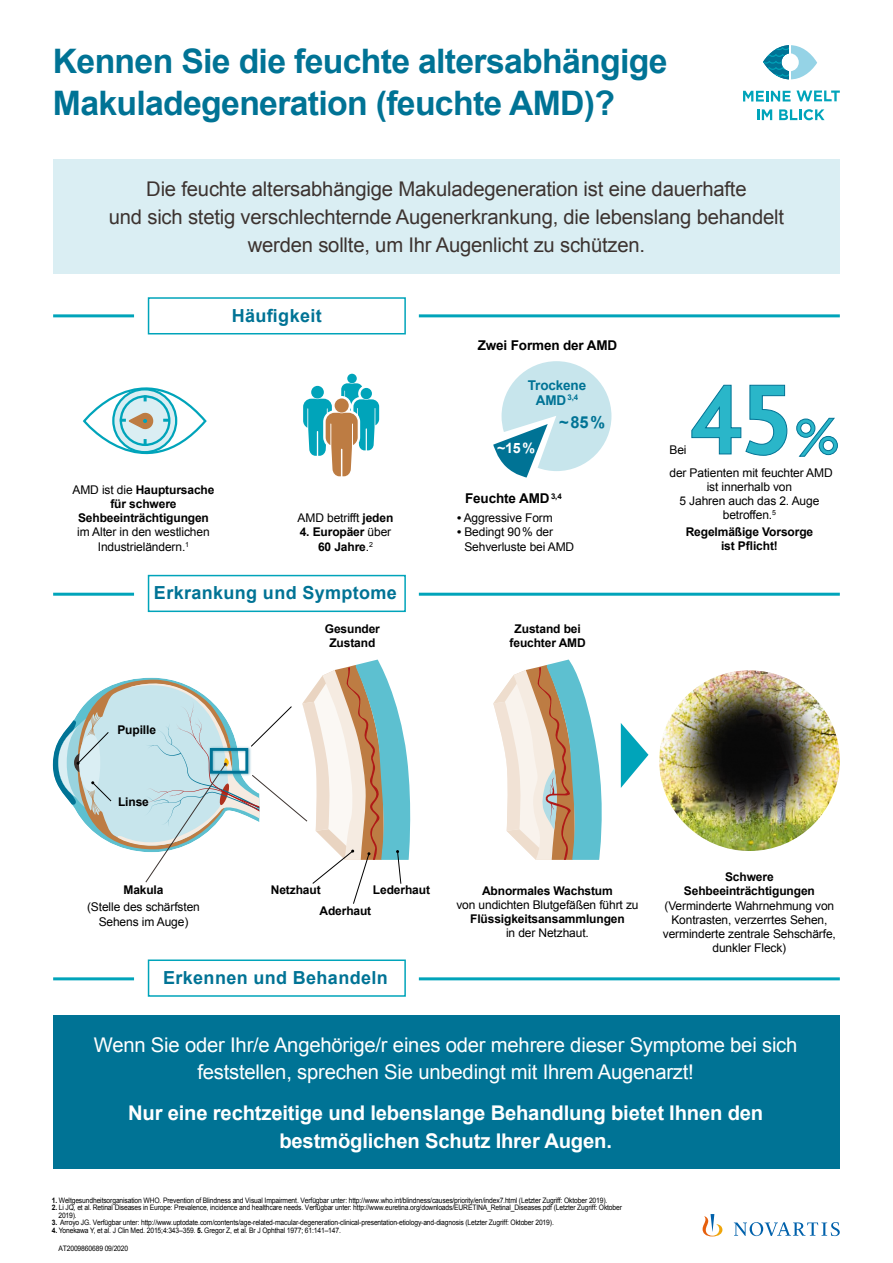
<style>
.page{position:relative;width:893px;height:1263px;background:#fff}
.page>*{position:absolute;margin:0;border:0;box-sizing:border-box;transform-origin:0 0}
.t1{font:700 33.75px/42px "Arial";letter-spacing:-.02em;color:#007395}
.t2{font:20.25px/27.8px "Arial";letter-spacing:-.01em;color:#3c3330;text-align:center}
.t3{font:20.25px/27.8px "Arial";letter-spacing:-.01em;color:#fff;text-align:center}
.t4{font:700 20.25px/27.8px "Arial";letter-spacing:-.01em;color:#fff;text-align:center}
.t5{font:700 18px "Arial";letter-spacing:.02em;color:#007395}
.t6{font:700 16.5px "Arial";color:#007395}
.t7{font:700 14.25px "Arial";color:#fff}
.t8{font:700 13.5px "Arial";letter-spacing:-.01em;color:#000}
.t9{font:700 13.5px/14.2px "Arial";letter-spacing:-.01em;color:#007395;text-align:center}
.t10{font:12px/14.2px "Arial";letter-spacing:-.01em;color:#000;text-align:center}
.t11{font:700 12px/14.2px "Arial";letter-spacing:-.01em;color:#000;text-align:center}
.t12{font:7.5px/7.5px "Arial";letter-spacing:-.02em;color:#000;scale:.9 1}
.s1{font-weight:400}
.s2{font-weight:700}
</style>
<div class="page">
<div style="left:53px;top:1016px;width:787px;height:153px;background:#007395"></div>
<div style="left:53px;top:159px;width:787px;height:115px;background:#daeef3"></div>
<svg style="left:703px;top:1214px;width:137px;height:22px"></svg>
<div style="left:148px;top:575px;width:258px;height:37px;background:#fff;border:2px solid #00a4ba"></div>
<div style="left:148px;top:959px;width:258px;height:38px;background:#fff;border:2px solid #00a4ba"></div>
<svg style="left:621px;top:723px;width:27px;height:65px"></svg>
<svg style="left:691px;top:384px;width:147px;height:73px"></svg>
<svg style="left:493px;top:361px;width:118px;height:116px"></svg>
<svg style="left:493px;top:659px;width:109px;height:201px"></svg>
<svg style="left:53px;top:659px;width:358px;height:245px"></svg>
<div style="left:208px;top:745px;width:44px;height:32px;background:#007395;opacity:.5"></div>
<div style="left:210px;top:748px;width:38px;height:26px;border:3px solid #007395"></div>
<div style="left:148px;top:297px;width:258px;height:37px;background:#fff;border:2px solid #00a4ba"></div>
<hr style="left:419px;top:314px;width:421px;height:3px;background:#00a4ba">
<hr style="left:419px;top:593px;width:421px;height:3px;background:#00a4ba">
<hr style="left:419px;top:977px;width:421px;height:3px;background:#00a4ba">
<hr style="left:53px;top:314px;width:81px;height:3px;background:#00a4ba">
<hr style="left:53px;top:593px;width:81px;height:3px;background:#00a4ba">
<hr style="left:53px;top:977px;width:81px;height:3px;background:#00a4ba">
<img style="left:659px;top:670px;width:181px;height:181px">
<svg style="left:83px;top:387px;width:124px;height:68px"></svg>
<div style="left:120px;top:395px;width:50px;height:51px;border:2px solid #00a4ba;border-radius:50%"></div>
<svg style="left:763px;top:45px;width:26px;height:34px"></svg>
<svg style="left:791px;top:45px;width:26px;height:35px"></svg>
<svg style="left:757px;top:109px;width:15px;height:11px"></svg>
<svg style="left:779px;top:109px;width:45px;height:11px"></svg>
<svg style="left:743px;top:90px;width:97px;height:11px"></svg>
<svg style="left:303px;top:383px;width:76px;height:93px"></svg>
<div style="left:347px;top:374px;width:10px;height:9px;background:#00a4ba;border-radius:50%"></div>
<h1 class="t1" style="left:53px;top:42px;width:616px">Kennen Sie die feuchte altersabhängige<br>Makuladegeneration (feuchte AMD)?</h1>
<h2 class="t2" style="left:109px;top:175px;width:677px">Die feuchte altersabhängige Makuladegeneration ist eine dauerhafte<br>und sich stetig verschlechternde Augenerkrankung, die lebenslang behandelt werden sollte, um Ihr Augenlicht zu schützen.</h2>
<h3 class="t5" style="left:232px;top:304px;width:91px">Häufigkeit</h3>
<h3 class="t11" style="left:73px;top:483px;width:143px"><span class="s1">AMD ist die</span> Hauptursache für schwere<br>Sehbeeinträchtigungen</h3>
<h3 class="t10" style="left:77px;top:525px;width:134px">im Alter in den westlichen<br>Industrieländern.<sup>1</sup></h3>
<h3 class="t10" style="left:298px;top:511px;width:97px">AMD betrifft <span class="s2">jeden</span></h3>
<h3 class="t11" style="left:300px;top:525px;width:93px">4. Europäer <span class="s1">über<br></span>60 Jahre<span class="s1">.</span><sup>2</sup></h3>
<h3 class="t5" style="left:154px;top:581px;width:244px">Erkrankung und Symptome</h3>
<h3 class="t8" style="left:478px;top:337px;width:141px">Zwei Formen der AMD</h3>
<h3 class="t9" style="left:528px;top:379px;width:60px">Trockene<br>AMD <sup>3,4</sup></h3>
<h3 class="t6" style="left:559px;top:411px;width:47px">~85%</h3>
<h3 class="t7" style="left:497px;top:438px;width:40px">~15%</h3>
<h3 class="t10" style="left:669px;top:442px;width:19px">Bei</h3>
<h3 class="t8" style="left:465px;top:490px;width:98px">Feuchte AMD <sup>3,4</sup></h3>
<h3 class="t10" style="left:457px;top:511px;width:97px"><span class="s2">•</span> Aggressive Form</h3>
<h3 class="t10" style="left:464px;top:525px;width:111px;text-align:left;text-indent:-7px"><span class="s2">•</span> Bedingt 90% der<br>Sehverluste bei AMD</h3>
<h3 class="t10" style="left:669px;top:465px;width:165px">der Patienten mit feuchter AMD ist innerhalb von<br>5 Jahren auch das 2. Auge betroffen.<sup>5</sup></h3>
<h3 class="t11" style="left:686px;top:525px;width:129px">Regelmäßige Vorsorge ist Pflicht!</h3>
<h3 class="t11" style="left:325px;top:622px;width:57px">Gesunder<br>Zustand</h3>
<h3 class="t11" style="left:510px;top:622px;width:78px">Zustand bei feuchter AMD</h3>
<h3 class="t11" style="left:117px;top:723px;width:40px">Pupille</h3>
<h3 class="t11" style="left:118px;top:795px;width:32px">Linse</h3>
<h3 class="t11" style="left:123px;top:883px;width:42px">Makula</h3>
<h3 class="t11" style="left:319px;top:880px;width:53px;line-height:21.1px;text-align:left;text-indent:-49px">Netzhaut<br>Aderhaut</h3>
<h3 class="t11" style="left:373px;top:883px;width:59px">Lederhaut</h3>
<h3 class="t10" style="left:87px;top:900px;width:114px">(Stelle des schärfsten<br>Sehens im Auge)</h3>
<h3 class="t5" style="left:163px;top:966px;width:226px">Erkennen und Behandeln</h3>
<h3 class="t11" style="left:482px;top:883px;width:132px">Abnormales Wachstum</h3>
<h3 class="t10" style="left:456px;top:897px;width:184px">von undichten Blutgefäßen führt zu</h3>
<h3 class="t11" style="left:470px;top:912px;width:156px">Flüssigkeitsansammlungen</h3>
<h3 class="t10" style="left:506px;top:926px;width:84px">in der Netzhaut.</h3>
<h3 class="t11" style="left:684px;top:870px;width:132px">Schwere<br>Sehbeeinträchtigungen</h3>
<h3 class="t10" style="left:663px;top:898px;width:175px">(Verminderte Wahrnehmung von<br>Kontrasten, verzerrtes Sehen, verminderte zentrale Sehschärfe, dunkler Fleck)</h3>
<h2 class="t3" style="left:94px;top:1031px;width:705px">Wenn Sie oder Ihr/e Angehörige/r eines oder mehrere dieser Symptome bei sich feststellen, sprechen Sie unbedingt mit Ihrem Augenarzt!</h2>
<h2 class="t4" style="left:128px;top:1099px;width:637px">Nur eine rechtzeitige und lebenslange Behandlung bietet Ihnen den bestmöglichen Schutz Ihrer Augen.</h2>
<p class="t12" style="left:52px;top:1196px;width:619px"><span class="s2">1.</span> Weltgesundheitsorganisation WHO. Prevention of Blindness and Visual Impairment. Verfügbar unter: http://www.who.int/blindness/causes/priority/en/index7.html (Letzter Zugriff: Oktober 2019).</p>
<p class="t12" style="left:58px;top:1204px;width:628px;text-indent:-7px"><span class="s2">2.</span> Li JQ, et al. Retinal Diseases in Europe: Prevalence, incidence and healthcare needs. Verfügbar unter: http://www.euretina.org/downloads/EURETINA_Retinal_Diseases.pdf (Letzter Zugriff: Oktober<br>2019).</p>
<p class="t12" style="left:52px;top:1219px;width:559px"><span class="s2">3.</span> Arroyo JG. Verfügbar unter: http://www.uptodate.com/contents/age-related-macular-degeneration-clinical-presentation-etiology-and-diagnosis (Letzter Zugriff: Oktober 2019).</p>
<p class="t12" style="left:52px;top:1226px;width:323px"><span class="s2">4.</span> Yonekawa Y, et al. J Clin Med. 2015;4:343–359. <span class="s2">5.</span> Gregor Z, et al. Br J Ophthal 1977; 61:141–147.</p>
<p class="t12" style="left:58px;top:1244px;width:79px">AT2009860689 09/2020</p>
</div>
